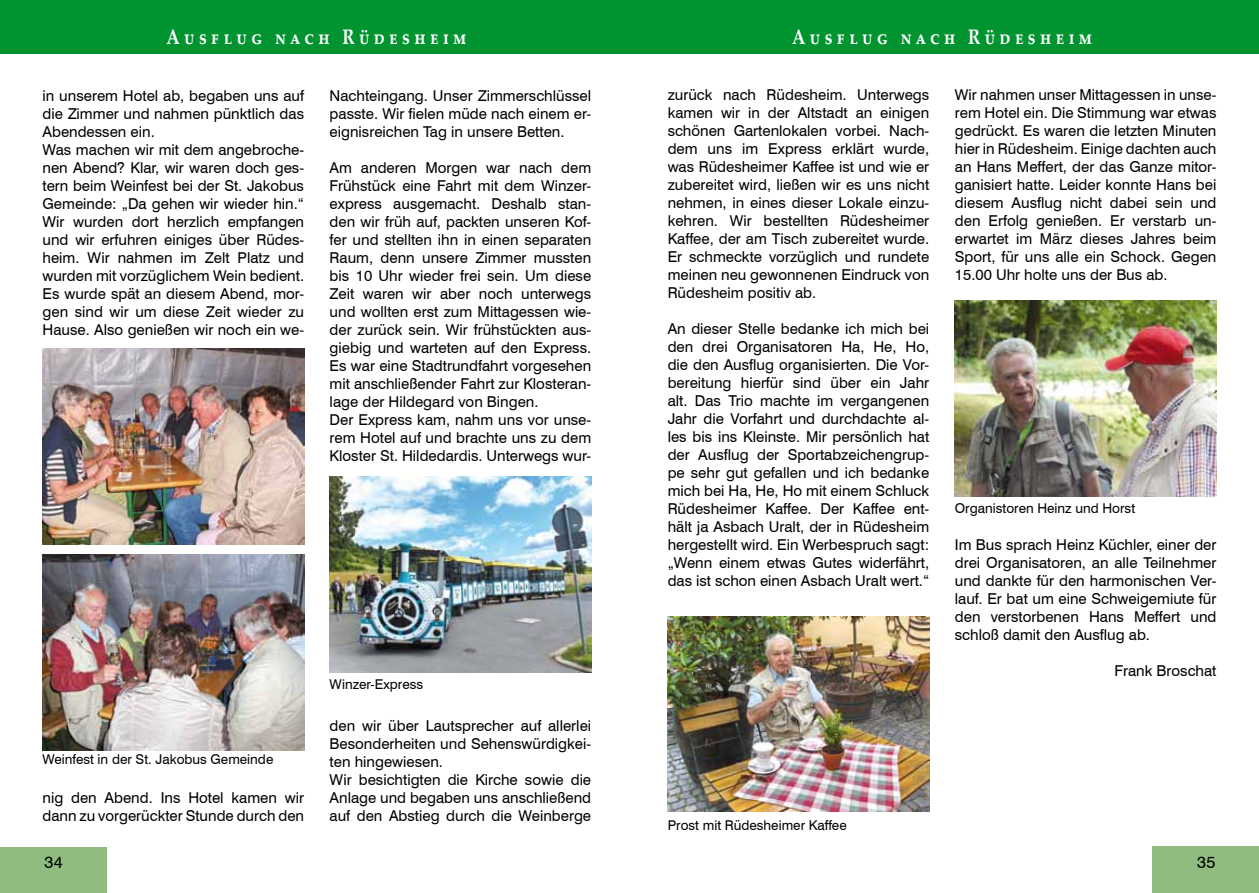
<style>
.page{position:relative;width:1259px;height:893px;background:#fff}
.page>*{position:absolute;margin:0;border:0;box-sizing:border-box;transform-origin:0 0}
.t1{font:700 21px "Palatino Linotype";color:#fff;scale:.82 1}
.t2{font:16.5px "Swiss 721 BT";color:#000}
.t3{font:15px/18px "Swiss 721 BT";color:#000;text-align:justify}
.t4{font:13.5px "Swiss 721 BT";color:#000}
</style>
<div class="page">
<div style="left:0;top:847px;width:106px;height:46px;background:#90bd7f"></div>
<div style="left:1152px;top:847px;width:107px;height:46px;background:#90bd7f"></div>
<div style="left:0;top:0;width:1259px;height:54px;background:#009430"></div>
<img style="left:43px;top:349px;width:261px;height:195px">
<img style="left:43px;top:555px;width:261px;height:195px">
<img style="left:330px;top:477px;width:261px;height:195px">
<img style="left:667px;top:617px;width:262px;height:195px">
<img style="left:955px;top:301px;width:261px;height:195px">
<h1 class="t1" style="left:166px;top:22px;width:367px">A u s f l u g n a c h R ü d e s h e i m</h1>
<h1 class="t1" style="left:792px;top:22px;width:367px">A u s f l u g n a c h R ü d e s h e i m</h1>
<p class="t3" style="left:43px;top:87px;width:263px;text-align:left">in unserem Hotel ab, begaben uns auf die Zimmer und nahmen pünktlich das Abendessen ein.<br>Was machen wir mit dem angebroche&shy;nen Abend? Klar, wir waren doch ges&shy;tern beim Weinfest bei der St. Jakobus Gemeinde: „Da gehen wir wieder hin.“ Wir wurden dort herzlich empfangen und wir erfuhren einiges über Rüdes&shy;heim. Wir nahmen im Zelt Platz und wurden mit vorzüglichem Wein bedient.<br>Es wurde spät an diesem Abend, mor&shy;gen sind wir um diese Zeit wieder zu Hause. Also genießen wir noch ein we-</p>
<p class="t3" style="left:330px;top:87px;width:263px">Nachteingang. Unser Zimmerschlüssel passte. Wir fielen müde nach einem er&shy;eignisreichen Tag in unsere Betten.</p>
<p class="t3" style="left:330px;top:159px;width:263px;text-align:left">Am anderen Morgen war nach dem Frühstück eine Fahrt mit dem Winzer&shy;express ausgemacht. Deshalb stan&shy;den wir früh auf, packten unseren Kof&shy;fer und stellten ihn in einen separaten Raum, denn unsere Zimmer mussten bis 10 Uhr wieder frei sein. Um diese Zeit waren wir aber noch unterwegs und wollten erst zum Mittagessen wie&shy;der zurück sein. Wir frühstückten aus&shy;giebig und warteten auf den Express.<br>Es war eine Stadtrundfahrt vorgesehen mit anschließender Fahrt zur Klosteran&shy;lage der Hildegard von Bingen.<br>Der Express kam, nahm uns vor unse&shy;rem Hotel auf und brachte uns zu dem Kloster St. Hildedardis. Unterwegs wur-</p>
<p class="t4" style="left:43px;top:751px;width:232px">Weinfest in der St. Jakobus Gemeinde</p>
<p class="t3" style="left:43px;top:789px;width:263px">nig den Abend. Ins Hotel kamen wir dann zu vorgerückter Stunde durch den</p>
<p class="t4" style="left:330px;top:675px;width:95px">Winzer-Express</p>
<p class="t3" style="left:330px;top:717px;width:263px;text-align:left">den wir über Lautsprecher auf allerlei Besonderheiten und Sehenswürdigkei&shy;ten hingewiesen.<br>Wir besichtigten die Kirche sowie die Anlage und begaben uns anschließend auf den Abstieg durch die Weinberge</p>
<p class="t3" style="left:667px;top:86px;width:263px">zurück nach Rüdesheim. Unterwegs kamen wir in der Altstadt an einigen schönen Gartenlokalen vorbei. Nach&shy;dem uns im Express erklärt wurde, was Rüdesheimer Kaffee ist und wie er zubereitet wird, ließen wir es uns nicht nehmen, in eines dieser Lokale einzu&shy;kehren. Wir bestellten Rüdesheimer Kaffee, der am Tisch zubereitet wurde.<br>Er schmeckte vorzüglich und rundete meinen neu gewonnenen Eindruck von Rüdesheim positiv ab.</p>
<p class="t3" style="left:667px;top:320px;width:263px">An dieser Stelle bedanke ich mich bei den drei Organisatoren Ha, He, Ho, die den Ausflug organisierten. Die Vor&shy;bereitung hierfür sind über ein Jahr alt. Das Trio machte im vergangenen Jahr die Vorfahrt und durchdachte al&shy;les bis ins Kleinste. Mir persönlich hat der Ausflug der Sportabzeichengrup&shy;pe sehr gut gefallen und ich bedanke mich bei Ha, He, Ho mit einem Schluck Rüdesheimer Kaffee. Der Kaffee ent&shy;hält ja Asbach Uralt, der in Rüdesheim hergestellt wird. Ein Werbespruch sagt: „Wenn einem etwas Gutes widerfährt, das ist schon einen Asbach Uralt wert.“</p>
<p class="t3" style="left:955px;top:86px;width:263px">Wir nahmen unser Mittagessen in unse&shy;rem Hotel ein. Die Stimmung war etwas gedrückt. Es waren die letzten Minuten hier in Rüdesheim. Einige dachten auch an Hans Meffert, der das Ganze mitor&shy;ganisiert hatte. Leider konnte Hans bei diesem Ausflug nicht dabei sein und den Erfolg genießen. Er verstarb un&shy;erwartet im März dieses Jahres beim Sport, für uns alle ein Schock. Gegen 15.00 Uhr holte uns der Bus ab.</p>
<p class="t4" style="left:955px;top:500px;width:182px">Organistoren Heinz und Horst</p>
<p class="t3" style="left:955px;top:536px;width:263px">Im Bus sprach Heinz Küchler, einer der drei Organisatoren, an alle Teilnehmer und dankte für den harmonischen Ver&shy;lauf. Er bat um eine Schweigemiute für den verstorbenen Hans Meffert und schloß damit den Ausflug ab.</p>
<p class="t3" style="left:1114px;top:662px;width:103px">Frank Broschat</p>
<p class="t4" style="left:668px;top:816px;width:180px">Prost mit Rüdesheimer Kaffee</p>
<p class="t2" style="left:45px;top:852px;width:20px">34</p>
<p class="t2" style="left:1197px;top:852px;width:20px">35</p>
</div>
